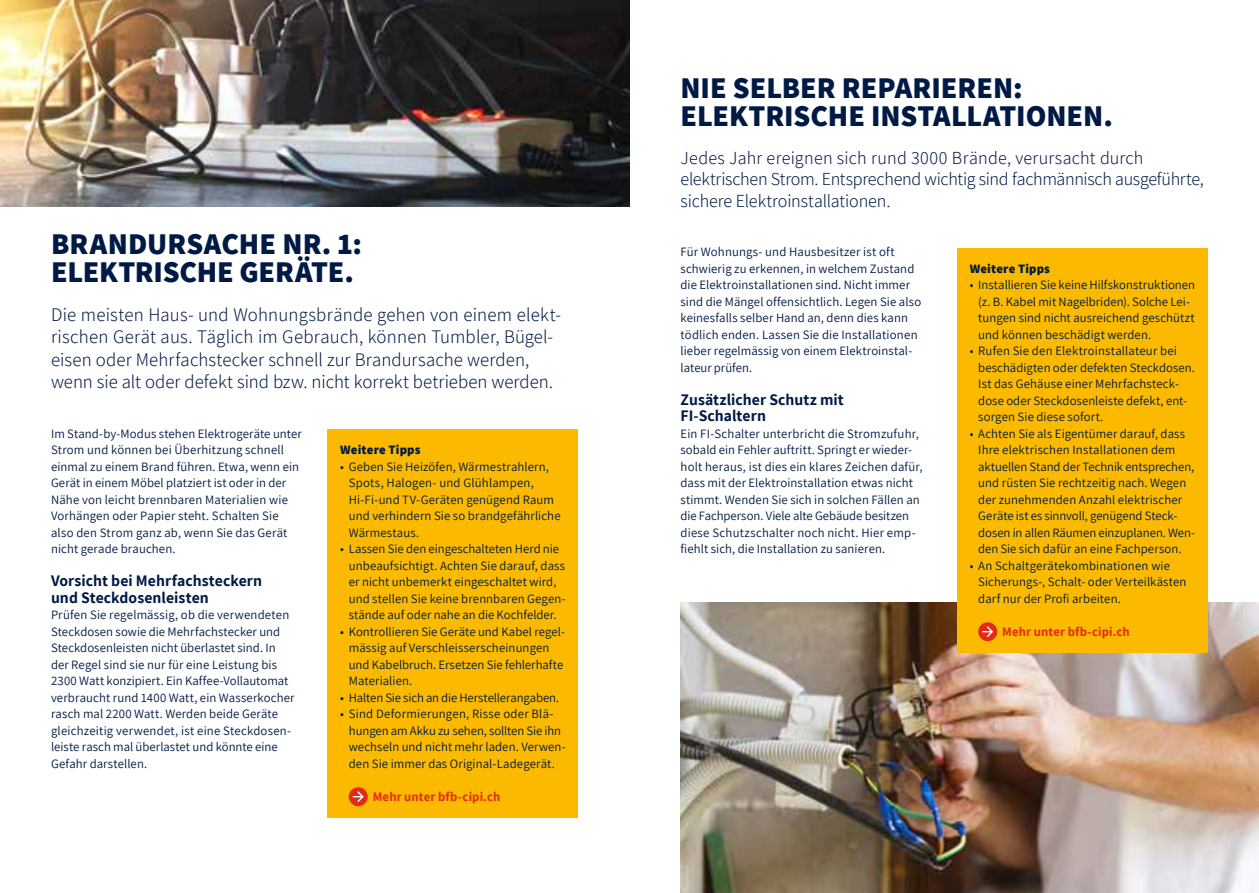
<style>
.page{position:relative;width:1259px;height:893px;background:#fff}
.page>*{position:absolute;margin:0;border:0;box-sizing:border-box;transform-origin:0 0}
.t1{font:800 30px/27.8px "Assistant";color:#001a45}
.t2{font:300 18.75px/22.5px "Assistant";letter-spacing:.005em;color:#001a45}
.t3{font:300 18px/21.6px "Assistant";letter-spacing:-.005em;color:#001a45}
.t4{font:700 15.75px/16.5px "Assistant";letter-spacing:.005em;color:#001a45}
.t5{font:12.75px/16.5px "Assistant";letter-spacing:.01em;color:#001a45}
.t6{font:700 12.75px "Assistant";letter-spacing:.01em;color:#e52917}
.t7{font:800 12.75px "Assistant";letter-spacing:.015em;color:#001a45}
</style>
<div class="page">
<img style="left:0;top:0;width:629px;height:207px">
<img style="left:680px;top:603px;width:579px;height:290px">
<div style="left:327px;top:429px;width:251px;height:388px;background:#fbb900"></div>
<div style="left:349px;top:787px;width:19px;height:19px;background:#e52917;border-radius:50%"></div>
<svg style="left:353px;top:791px;width:11px;height:11px"></svg>
<div style="left:957px;top:248px;width:251px;height:404px;background:#fbb900"></div>
<div style="left:978px;top:622px;width:19px;height:19px;background:#e52917;border-radius:50%"></div>
<svg style="left:982px;top:626px;width:11px;height:11px"></svg>
<h1 class="t1" style="left:51px;top:229px;width:313px">BRANDURSACHE NR. 1:<br>ELEKTRISCHE GERÄTE.</h1>
<p class="t2" style="left:51px;top:302px;width:511px">Die meisten Haus- und Wohnungsbrände gehen von einem elekt&shy;rischen Gerät aus. Täglich im Gebrauch, können Tumbler, Bügel&shy;eisen oder Mehrfachstecker schnell zur Brandursache werden, wenn sie alt oder defekt sind bzw. nicht korrekt betrieben werden.</p>
<p class="t5" style="left:51px;top:425px;width:252px">Im Stand-by-Modus stehen Elektrogeräte unter Strom und können bei Überhitzung schnell einmal zu einem Brand führen. Etwa, wenn ein Gerät in einem Möbel platziert ist oder in der Nähe von leicht brennbaren Materialien wie Vorhängen oder Papier steht. Schalten Sie also den Strom ganz ab, wenn Sie das Gerät nicht gerade brauchen.</p>
<p class="t4" style="left:51px;top:572px;width:213px">Vorsicht bei Mehrfachsteckern und Steckdosenleisten</p>
<p class="t5" style="left:51px;top:606px;width:245px">Prüfen Sie regelmässig, ob die verwendeten Steckdosen sowie die Mehrfachstecker und Steckdosenleisten nicht überlastet sind. In der Regel sind sie nur für eine Leistung bis 2300 Watt konzipiert. Ein Kaffee-Vollautomat verbraucht rund 1400 Watt, ein Wasserkocher rasch mal 2200 Watt. Werden beide Geräte gleichzeitig verwendet, ist eine Steckdosen&shy;leiste rasch mal überlastet und könnte eine Gefahr darstellen.</p>
<p class="t7" style="left:340px;top:441px;width:82px">Weitere Tipps</p>
<p class="t5" style="left:349px;top:458px;width:218px">Geben Sie Heizöfen, Wärmestrahlern, Spots, Halogen- und Glühlampen, Hi-Fi-und TV-Geräten genügend Raum und verhindern Sie so brandgefährliche Wärmestaus.<br>Lassen Sie den eingeschalteten Herd nie unbeaufsichtigt. Achten Sie darauf, dass er nicht unbemerkt eingeschaltet wird, und stellen Sie keine brennbaren Gegen&shy;stände auf oder nahe an die Kochfelder.<br>Kontrollieren Sie Geräte und Kabel regel&shy;mässig auf Verschleisserscheinungen und Kabelbruch. Ersetzen Sie fehlerhafte Materialien.<br>Halten Sie sich an die Herstellerangaben.<br>Sind Deformierungen, Risse oder Blä&shy;hungen am Akku zu sehen, sollten Sie ihn wechseln und nicht mehr laden. Verwen&shy;den Sie immer das Original-Ladegerät.</p>
<p class="t6" style="left:373px;top:788px;width:129px">Mehr unter bfb-cipi.ch</p>
<h1 class="t1" style="left:680px;top:73px;width:434px">NIE SELBER REPARIEREN:<br>ELEKTRISCHE INSTALLATIONEN.</h1>
<h3 class="t3" style="left:680px;top:146px;width:525px">Jedes Jahr ereignen sich rund 3000 Brände, verursacht durch elektrischen Strom. Entsprechend wichtig sind fachmännisch ausgeführte, sichere Elektroinstallationen.</h3>
<p class="t5" style="left:680px;top:243px;width:242px">Für Wohnungs- und Hausbesitzer ist oft schwierig zu erkennen, in welchem Zustand die Elektroinstallationen sind. Nicht immer sind die Mängel offensichtlich. Legen Sie also keinesfalls selber Hand an, denn dies kann tödlich enden. Lassen Sie die Installationen lieber regelmässig von einem Elektroinstal&shy;lateur prüfen.</p>
<p class="t4" style="left:680px;top:391px;width:165px">Zusätzlicher Schutz mit<br>FI-Schaltern</p>
<p class="t5" style="left:680px;top:425px;width:243px">Ein FI-Schalter unterbricht die Stromzufuhr, sobald ein Fehler auftritt. Springt er wieder&shy;holt heraus, ist dies ein klares Zeichen dafür, dass mit der Elektroinstallation etwas nicht stimmt. Wenden Sie sich in solchen Fällen an die Fachperson. Viele alte Gebäude besitzen diese Schutzschalter noch nicht. Hier emp&shy;fiehlt sich, die Installation zu sanieren.</p>
<p class="t7" style="left:969px;top:260px;width:82px">Weitere Tipps</p>
<p class="t5" style="left:978px;top:276px;width:218px">Installieren Sie keine Hilfskonstruktionen (z. B. Kabel mit Nagelbriden). Solche Lei&shy;tungen sind nicht ausreichend geschützt und können beschädigt werden.<br>Rufen Sie den Elektroinstallateur bei beschädigten oder defekten Steckdosen.<br>Ist das Gehäuse einer Mehrfachsteck&shy;dose oder Steckdosenleiste defekt, ent&shy;sorgen Sie diese sofort.<br>Achten Sie als Eigentümer darauf, dass Ihre elektrischen Installationen dem aktuellen Stand der Technik entsprechen, und rüsten Sie rechtzeitig nach. Wegen der zunehmenden Anzahl elektrischer Geräte ist es sinnvoll, genügend Steck&shy;dosen in allen Räumen einzuplanen. Wen&shy;den Sie sich dafür an eine Fachperson.<br>An Schaltgerätekombinationen wie Sicherungs-, Schalt- oder Verteilkästen darf nur der Profi arbeiten.</p>
<p class="t6" style="left:1002px;top:623px;width:129px">Mehr unter bfb-cipi.ch</p>
</div>
